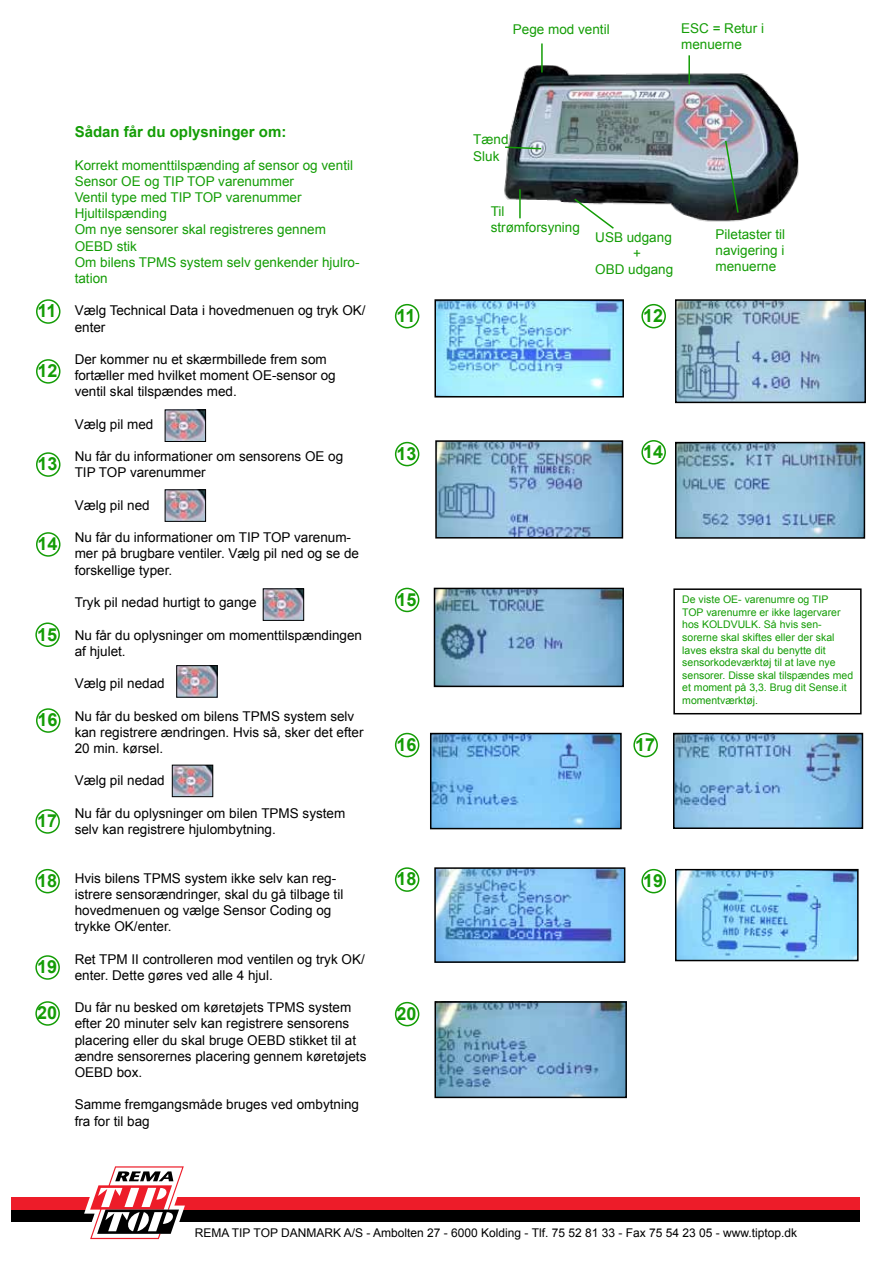
<style>
.page{position:relative;width:893px;height:1263px;background:#fff}
.page>*{position:absolute;margin:0;border:0;box-sizing:border-box;transform-origin:0 0}
.t1{font:700 18px "Arial";color:#149d06}
.t2{font:700 15px "Arial";color:#149d06}
.t3{font:13.5px/16.2px "Arial";color:#000}
.t4{font:13.5px/16.2px "Arial";color:#149d06}
.t5{font:12px "Arial";color:#000}
.t6{font:10.5px/12.6px "Arial";color:#149d06}
</style>
<div class="page">
<div style="left:11px;top:1209px;width:849px;height:13px;background:#000"></div>
<div style="left:11px;top:1197px;width:849px;height:12px;background:#ed1c29"></div>
<svg style="left:84px;top:1166px;width:105px;height:74px"></svg>
<div style="left:36px;top:299px;width:25px;height:25px;border:2px solid #149d06;border-radius:50%"></div>
<div style="left:395px;top:304px;width:24px;height:24px;border:2px solid #149d06;border-radius:50%"></div>
<div style="left:36px;top:359px;width:25px;height:25px;border:2px solid #149d06;border-radius:50%"></div>
<div style="left:36px;top:452px;width:25px;height:25px;border:2px solid #149d06;border-radius:50%"></div>
<div style="left:36px;top:532px;width:25px;height:25px;border:2px solid #149d06;border-radius:50%"></div>
<div style="left:35px;top:622px;width:25px;height:25px;border:2px solid #149d06;border-radius:50%"></div>
<div style="left:36px;top:708px;width:25px;height:25px;border:2px solid #149d06;border-radius:50%"></div>
<div style="left:35px;top:809px;width:25px;height:25px;border:2px solid #149d06;border-radius:50%"></div>
<div style="left:35px;top:869px;width:25px;height:24px;border:2px solid #149d06;border-radius:50%"></div>
<div style="left:35px;top:955px;width:25px;height:25px;border:2px solid #149d06;border-radius:50%"></div>
<div style="left:35px;top:1001px;width:25px;height:25px;border:2px solid #149d06;border-radius:50%"></div>
<div style="left:395px;top:1002px;width:24px;height:24px;border:2px solid #149d06;border-radius:50%"></div>
<div style="left:641px;top:869px;width:25px;height:24px;border:2px solid #149d06;border-radius:50%"></div>
<div style="left:395px;top:867px;width:24px;height:25px;border:2px solid #149d06;border-radius:50%"></div>
<div style="left:633px;top:733px;width:25px;height:24px;border:2px solid #149d06;border-radius:50%"></div>
<div style="left:395px;top:733px;width:24px;height:24px;border:2px solid #149d06;border-radius:50%"></div>
<div style="left:395px;top:588px;width:24px;height:24px;border:2px solid #149d06;border-radius:50%"></div>
<div style="left:641px;top:440px;width:25px;height:25px;border:2px solid #149d06;border-radius:50%"></div>
<div style="left:395px;top:442px;width:24px;height:24px;border:2px solid #149d06;border-radius:50%"></div>
<div style="left:641px;top:304px;width:25px;height:24px;border:2px solid #149d06;border-radius:50%"></div>
<img style="left:167px;top:491px;width:37px;height:29px">
<div style="left:165px;top:489px;width:41px;height:33px;border:1px solid #000"></div>
<img style="left:265px;top:590px;width:37px;height:29px">
<div style="left:263px;top:588px;width:41px;height:33px;border:1px solid #000"></div>
<img style="left:178px;top:667px;width:38px;height:29px">
<div style="left:176px;top:665px;width:42px;height:33px;border:1px solid #000"></div>
<img style="left:174px;top:767px;width:37px;height:28px">
<div style="left:172px;top:765px;width:41px;height:32px;border:1px solid #000"></div>
<img style="left:167px;top:412px;width:37px;height:28px">
<div style="left:165px;top:410px;width:41px;height:32px;border:1px solid #000"></div>
<img style="left:437px;top:302px;width:184px;height:92px">
<div style="left:434px;top:299px;width:190px;height:98px;border:2px solid #000"></div>
<img style="left:678px;top:302px;width:185px;height:98px">
<div style="left:675px;top:299px;width:191px;height:104px;border:2px solid #000"></div>
<img style="left:438px;top:443px;width:182px;height:92px">
<div style="left:435px;top:440px;width:188px;height:98px;border:2px solid #000"></div>
<img style="left:678px;top:445px;width:184px;height:91px">
<div style="left:675px;top:442px;width:190px;height:97px;border:2px solid #000"></div>
<img style="left:437px;top:591px;width:184px;height:93px">
<div style="left:434px;top:588px;width:190px;height:99px;border:2px solid #000"></div>
<img style="left:433px;top:736px;width:186px;height:90px">
<div style="left:430px;top:733px;width:192px;height:96px;border:2px solid #000"></div>
<img style="left:676px;top:736px;width:184px;height:90px">
<div style="left:673px;top:733px;width:190px;height:96px;border:2px solid #000"></div>
<img style="left:437px;top:870px;width:185px;height:90px">
<div style="left:434px;top:867px;width:191px;height:96px;border:2px solid #000"></div>
<img style="left:678px;top:872px;width:178px;height:86px">
<div style="left:675px;top:869px;width:184px;height:92px;border:2px solid #000"></div>
<img style="left:437px;top:1004px;width:187px;height:91px">
<div style="left:434px;top:1001px;width:193px;height:97px;border:2px solid #000"></div>
<div style="left:673px;top:588px;width:189px;height:126px;border:2px solid #000"></div>
<img style="left:504px;top:65px;width:295px;height:157px">
<hr style="left:519px;top:189px;width:2px;height:29px;background:#149d06">
<hr style="left:541px;top:43px;width:2px;height:30px;background:#149d06">
<hr style="left:688px;top:55px;width:2px;height:29px;background:#149d06">
<svg style="left:573px;top:197px;width:42px;height:32px"></svg>
<svg style="left:724px;top:139px;width:16px;height:75px"></svg>
<svg style="left:504px;top:146px;width:39px;height:4px"></svg>
<p class="t4" style="left:513px;top:21px;width:98px">Pege mod ventil</p>
<p class="t4" style="left:681px;top:20px;width:84px">ESC = Retur i menuerne</p>
<p class="t2" style="left:75px;top:122px;width:213px">Sådan får du oplysninger om:</p>
<p class="t4" style="left:75px;top:157px;width:286px">Korrekt momenttilspænding af sensor og ventil<br>Sensor OE og TIP TOP varenummer<br>Ventil type med TIP TOP varenummer<br>Hjultilspænding<br>Om nye sensorer skal registreres gennem<br>OEBD stik<br>Om bilens TPMS system selv genkender hjulro&shy;tation</p>
<p class="t3" style="left:75px;top:303px;width:292px">Vælg Technical Data i hovedmenuen og tryk OK/ enter</p>
<p class="t3" style="left:75px;top:351px;width:263px">Der kommer nu et skærmbillede frem som fortæller med hvilket moment OE-sensor og ventil skal tilspændes med.</p>
<p class="t3" style="left:75px;top:416px;width:80px">Vælg pil med</p>
<p class="t3" style="left:75px;top:449px;width:270px">Nu får du informationer om sensorens OE og<br>TIP TOP varenummer</p>
<p class="t3" style="left:75px;top:497px;width:77px">Vælg pil ned</p>
<p class="t3" style="left:75px;top:530px;width:286px">Nu får du informationer om TIP TOP varenum&shy;mer på brugbare ventiler. Vælg pil ned og se de forskellige typer.</p>
<p class="t3" style="left:75px;top:594px;width:183px">Tryk pil nedad hurtigt to gange</p>
<p class="t3" style="left:75px;top:627px;width:289px">Nu får du oplysninger om momenttilspændingen af hjulet.</p>
<p class="t3" style="left:75px;top:675px;width:92px">Vælg pil nedad</p>
<p class="t3" style="left:75px;top:708px;width:290px">Nu får du besked om bilens TPMS system selv kan registrere ændringen. Hvis så, sker det efter<br>20 min. kørsel.</p>
<p class="t3" style="left:75px;top:773px;width:92px">Vælg pil nedad</p>
<p class="t3" style="left:75px;top:805px;width:272px">Nu får du oplysninger om bilen TPMS system selv kan registrere hjulombytning.</p>
<p class="t3" style="left:75px;top:870px;width:270px">Hvis bilens TPMS system ikke selv kan reg&shy;istrere sensorændringer, skal du gå tilbage til hovedmenuen og vælge Sensor Coding og trykke OK/enter.</p>
<p class="t3" style="left:75px;top:951px;width:292px">Ret TPM II controlleren mod ventilen og tryk OK/ enter. Dette gøres ved alle 4 hjul.</p>
<p class="t3" style="left:75px;top:999px;width:293px">Du får nu besked om køretøjets TPMS system efter 20 minuter selv kan registrere sensorens placering eller du skal bruge OEBD stikket til at ændre sensorernes placering gennem køretøjets OEBD box.</p>
<p class="t3" style="left:75px;top:1097px;width:286px">Samme fremgangsmåde bruges ved ombytning fra for til bag</p>
<p class="t4" style="left:473px;top:132px;width:37px">Tænd<br>Sluk</p>
<p class="t4" style="left:491px;top:203px;width:91px">Til strømforsyning</p>
<p class="t4" style="left:595px;top:229px;width:80px;text-align:center">USB udgang +<br>OBD udgang</p>
<p class="t4" style="left:715px;top:226px;width:71px;text-align:justify">Piletaster til navigering i menuerne</p>
<h1 class="t1" style="left:38px;top:299px;width:21px">11</h1>
<h1 class="t1" style="left:396px;top:304px;width:21px">11</h1>
<h1 class="t1" style="left:643px;top:304px;width:22px">12</h1>
<h1 class="t1" style="left:38px;top:359px;width:22px">12</h1>
<h1 class="t1" style="left:396px;top:442px;width:22px">13</h1>
<h1 class="t1" style="left:643px;top:440px;width:22px">14</h1>
<h1 class="t1" style="left:38px;top:452px;width:22px">13</h1>
<h1 class="t1" style="left:38px;top:532px;width:22px">14</h1>
<h1 class="t1" style="left:396px;top:588px;width:22px">15</h1>
<p class="t6" style="left:682px;top:593px;width:172px">De viste OE- varenumre og TIP<br>TOP varenumre er ikke lagervarer hos KOLDVULK. Så hvis sen&shy;sorerne skal skiftes eller der skal laves ekstra skal du benytte dit sensorkodeværktøj til at lave nye sensorer. Disse skal tilspændes med et moment på 3,3. Brug dit Sense.it momentværktøj.</p>
<h1 class="t1" style="left:37px;top:622px;width:22px">15</h1>
<h1 class="t1" style="left:38px;top:708px;width:22px">16</h1>
<h1 class="t1" style="left:396px;top:733px;width:22px">16</h1>
<h1 class="t1" style="left:635px;top:733px;width:22px">17</h1>
<h1 class="t1" style="left:37px;top:809px;width:22px">17</h1>
<h1 class="t1" style="left:396px;top:867px;width:22px">18</h1>
<h1 class="t1" style="left:643px;top:869px;width:22px">19</h1>
<h1 class="t1" style="left:37px;top:869px;width:22px">18</h1>
<h1 class="t1" style="left:37px;top:955px;width:22px">19</h1>
<h1 class="t1" style="left:37px;top:1001px;width:22px">20</h1>
<h1 class="t1" style="left:396px;top:1002px;width:22px">20</h1>
<p class="t5" style="left:195px;top:1225px;width:604px">REMA TIP TOP DANMARK A/S - Ambolten 27 - 6000 Kolding - Tlf. 75 52 81 33 - Fax 75 54 23 05 - www.tiptop.dk</p>
</div>
